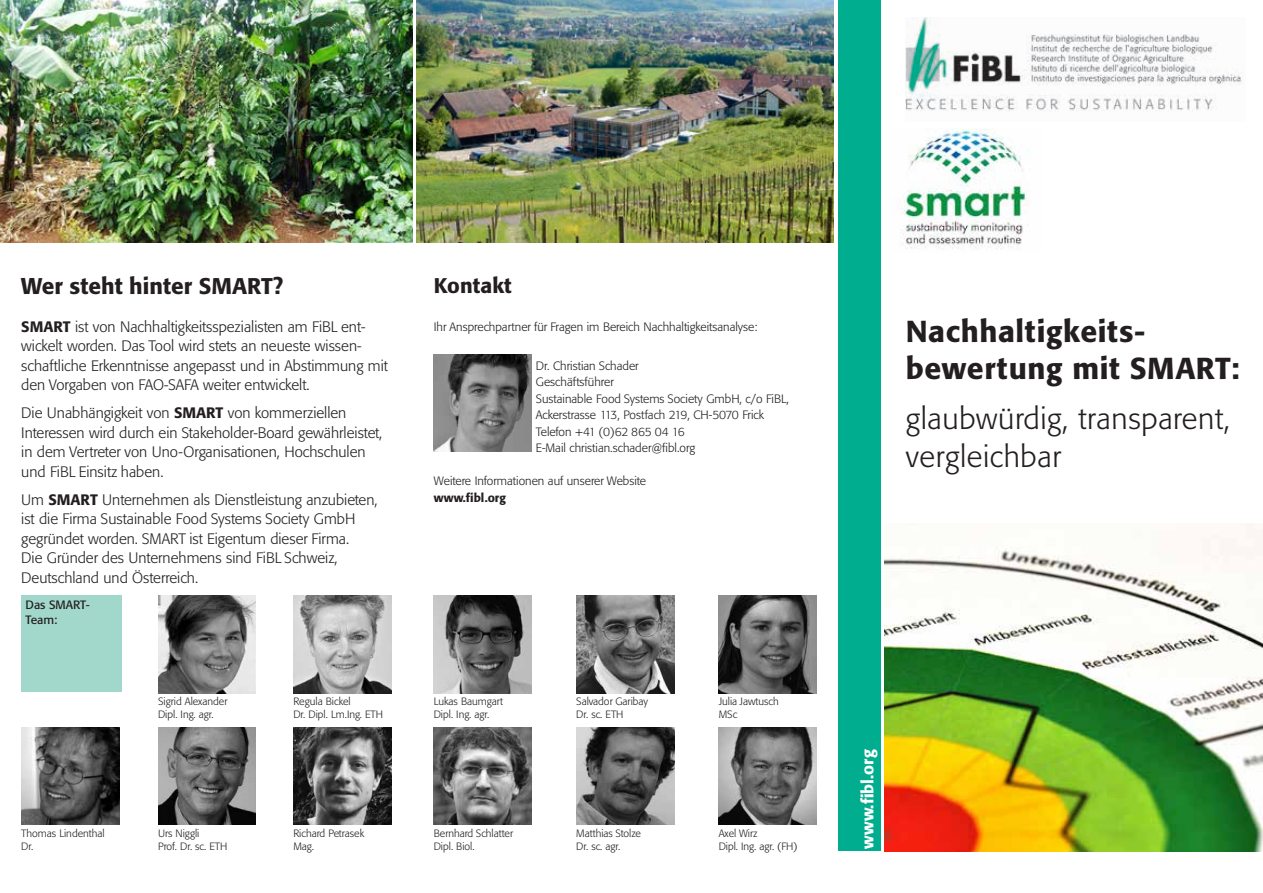
<style>
.page{position:relative;width:1263px;height:893px;background:#fff}
.page>*{position:absolute;margin:0;border:0;box-sizing:border-box;transform-origin:0 0}
.t1{font:300 30px/37.5px "Formata BQ";letter-spacing:.02em;color:#231f20}
.t2{font:500 30px/37.5px "Formata BQ";letter-spacing:.02em;color:#231f20}
.t3{font:500 22.5px "Formata BQ";color:#231f20}
.t4{font:500 21px "Formata BQ";color:#231f20}
.t5{font:500 16.5px "Formata BQ";color:#fff}
.t6{font:300 15px/19.5px "Formata BQ";color:#231f20}
.t7{font:300 12px/16.5px "Formata BQ";color:#231f20}
.t8{font:12px/15px "Formata BQ";color:#231f20}
.t9{font:500 12px "Formata BQ";color:#231f20}
.t10{font:300 10.5px/12.6px "Formata BQ";color:#231f20}
.s1{font-weight:500}
</style>
<div class="page">
<div style="left:838px;top:0;width:42px;height:850px;background:#00ad8e"></div>
<img style="left:906px;top:17px;width:337px;height:94px">
<img style="left:884px;top:523px;width:379px;height:328px">
<img style="left:0;top:0;width:412px;height:242px">
<img style="left:417px;top:0;width:416px;height:242px">
<img style="left:293px;top:727px;width:98px;height:98px">
<img style="left:158px;top:727px;width:98px;height:98px">
<img style="left:293px;top:595px;width:98px;height:98px">
<img style="left:158px;top:595px;width:98px;height:98px">
<img style="left:576px;top:595px;width:98px;height:98px">
<img style="left:719px;top:595px;width:97px;height:98px">
<img style="left:21px;top:727px;width:98px;height:98px">
<img style="left:434px;top:595px;width:97px;height:98px">
<img style="left:434px;top:354px;width:97px;height:98px">
<img style="left:434px;top:727px;width:97px;height:98px">
<img style="left:576px;top:727px;width:98px;height:98px">
<img style="left:719px;top:727px;width:97px;height:98px">
<img style="left:901px;top:129px;width:129px;height:121px">
<div style="left:21px;top:595px;width:101px;height:97px;background:#a2d8cb"></div>
<h2 class="t3" style="left:21px;top:272px;width:264px">Wer steht hinter SMART?</h2>
<p class="t6" style="left:21px;top:317px;width:368px"><span class="s1">SMART</span> ist von Nachhaltigkeitsspezialisten am FiBL ent&shy;wickelt worden. Das Tool wird stets an neueste wissen&shy;schaftliche Erkenntnisse angepasst und in Abstimmung mit den Vorgaben von FAO-SAFA weiter entwickelt.</p>
<p class="t6" style="left:21px;top:403px;width:363px">Die Unabhängigkeit von <span class="s1">SMART</span> von kommerziellen Interessen wird durch ein Stakeholder-Board gewährleistet, in dem Vertreter von Uno-Organisationen, Hochschulen und FiBL Einsitz haben.</p>
<p class="t6" style="left:21px;top:490px;width:358px">Um <span class="s1">SMART</span> Unternehmen als Dienstleistung anzubieten, ist die Firma Sustainable Food Systems Society GmbH gegründet worden. SMART ist Eigentum dieser Firma.<br>Die Gründer des Unternehmens sind FiBL Schweiz, Deutschland und Österreich.</p>
<p class="t8" style="left:26px;top:597px;width:66px">Das SMART-<br>Team:</p>
<h3 class="t4" style="left:434px;top:273px;width:79px">Kontakt</h3>
<p class="t7" style="left:434px;top:318px;width:325px">Ihr Ansprechpartner für Fragen im Bereich Nachhaltigkeitsanalyse:</p>
<p class="t7" style="left:536px;top:357px;width:255px">Dr. Christian Schader<br>Geschäftsführer<br>Sustainable Food Systems Society GmbH, c/o FiBL, Ackerstrasse 113, Postfach 219, CH-5070 Frick Telefon +41 (0)62 865 04 16<br>E-Mail christian.schader@fibl.org</p>
<p class="t7" style="left:434px;top:473px;width:214px">Weitere Informationen auf unserer Website</p>
<p class="t9" style="left:434px;top:490px;width:74px">www.fibl.org</p>
<p class="t10" style="left:158px;top:695px;width:71px">Sigrid Alexander<br>Dipl. Ing. agr.</p>
<p class="t10" style="left:576px;top:695px;width:73px">Salvador Garibay<br>Dr. sc. ETH</p>
<p class="t10" style="left:719px;top:695px;width:62px">Julia Jawtusch<br>MSc</p>
<p class="t10" style="left:293px;top:695px;width:91px">Regula Bickel<br>Dr. Dipl. Lm.Ing. ETH</p>
<p class="t10" style="left:434px;top:695px;width:71px">Lukas Baumgart<br>Dipl. Ing. agr.</p>
<p class="t10" style="left:21px;top:827px;width:85px">Thomas Lindenthal<br>Dr.</p>
<p class="t10" style="left:158px;top:827px;width:71px">Urs Niggli<br>Prof. Dr. sc. ETH</p>
<p class="t10" style="left:293px;top:827px;width:72px">Richard Petrasek<br>Mag.</p>
<p class="t10" style="left:434px;top:827px;width:81px">Bernhard Schlatter<br>Dipl. Biol.</p>
<p class="t10" style="left:576px;top:827px;width:66px">Matthias Stolze<br>Dr. sc. agr.</p>
<p class="t10" style="left:719px;top:827px;width:80px">Axel Wirz<br>Dipl. Ing. agr. (FH)</p>
<h1 class="t2" style="left:906px;top:312px;width:335px">Nachhaltigkeits&shy;bewertung mit SMART:</h1>
<h1 class="t1" style="left:906px;top:400px;width:326px">glaubwürdig, transparent, vergleichbar</h1>
<p class="t5" style="left:857px;top:849px;width:101px;rotate:-90deg">www.fibl.org</p>
</div>
